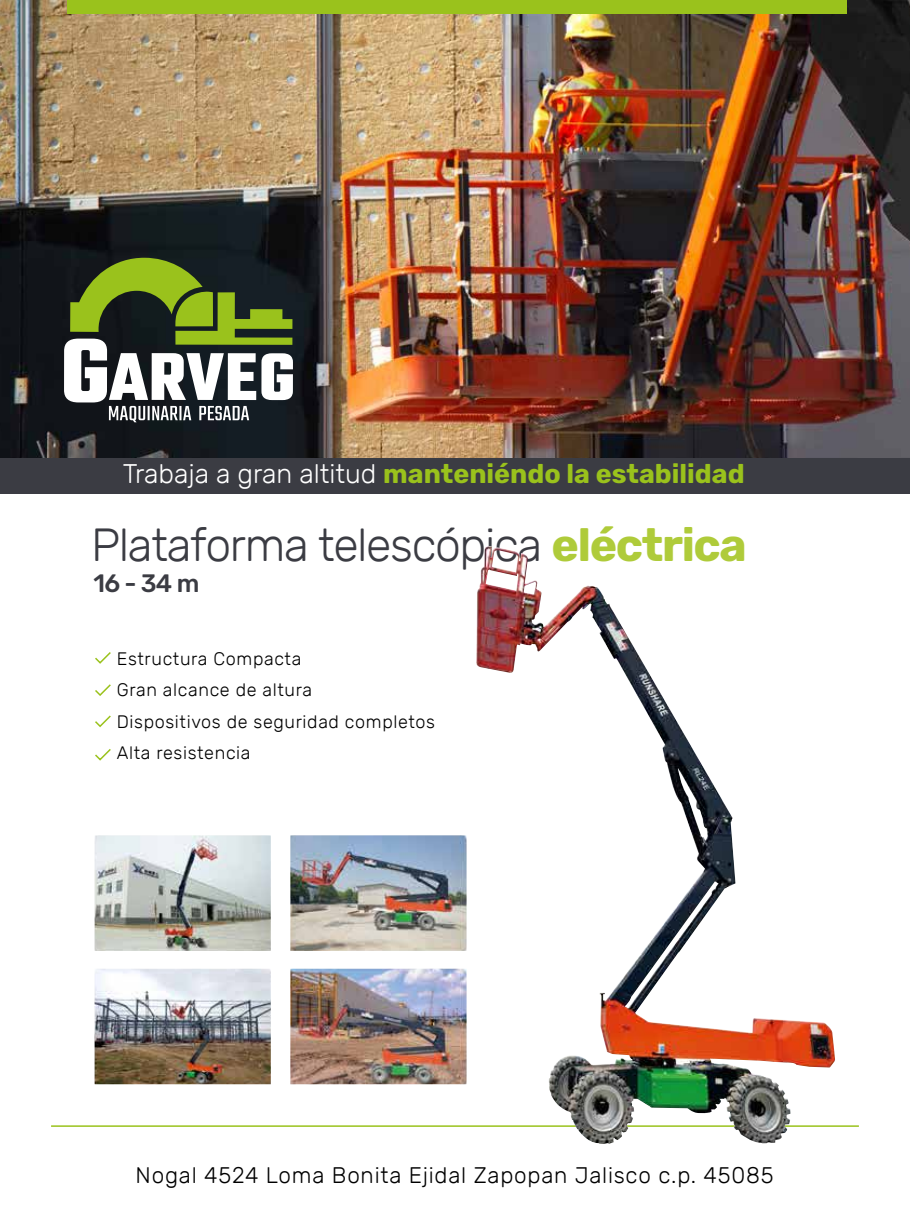
<style>
.page{position:relative;width:910px;height:1229px;background:#fff}
.page>*{position:absolute;margin:0;border:0;box-sizing:border-box;transform-origin:0 0}
.t1{font:300 46.2px "Rubik";letter-spacing:-.03em;color:#3b3c43}
.t2{font:700 26.85px "Rubik";color:#9ac21c}
.t3{font:500 25.2px "Rubik";color:#3b3c43}
.t4{font:300 22.5px "Rubik";letter-spacing:.035em;color:#000}
.t5{font:300 18px/31.5px "Rubik";letter-spacing:.035em;color:#000}
.s1{font-weight:300;color:#fff}
.s2{font-weight:700;color:#afcb3a}
</style>
<div class="page">
<hr style="left:51px;top:1125px;width:808px;height:2px;background:#9ac21c">
<div style="left:0;top:457px;width:910px;height:37px;background:#3b3c43"></div>
<img style="left:0;top:0;width:910px;height:457px">
<svg style="left:64px;top:258px;width:229px;height:164px"></svg>
<div style="left:67px;top:0;width:779px;height:14px;background:#9ac21c"></div>
<svg style="left:95px;top:652px;width:16px;height:12px"></svg>
<svg style="left:95px;top:684px;width:16px;height:12px"></svg>
<svg style="left:95px;top:715px;width:16px;height:13px"></svg>
<svg style="left:95px;top:749px;width:16px;height:12px"></svg>
<img style="left:95px;top:835px;width:372px;height:249px">
<img style="left:475px;top:550px;width:315px;height:594px">
<h2 class="t2" style="left:123px;top:458px;width:623px"><span class="s1">Trabaja a gran altitud</span> manteniéndo la estabilidad</h2>
<h1 class="t1" style="left:91px;top:519px;width:657px">Plataforma telescópica <span class="s2">eléctrica</span></h1>
<h3 class="t3" style="left:93px;top:568px;width:107px">16 - 34 m</h3>
<p class="t5" style="left:117px;top:643px;width:320px">Estructura Compacta<br>Gran alcance de altura<br>Dispositivos de seguridad completos<br>Alta resistencia</p>
<p class="t4" style="left:136px;top:1163px;width:639px">Nogal 4524 Loma Bonita Ejidal Zapopan Jalisco c.p. 45085</p>
</div>
